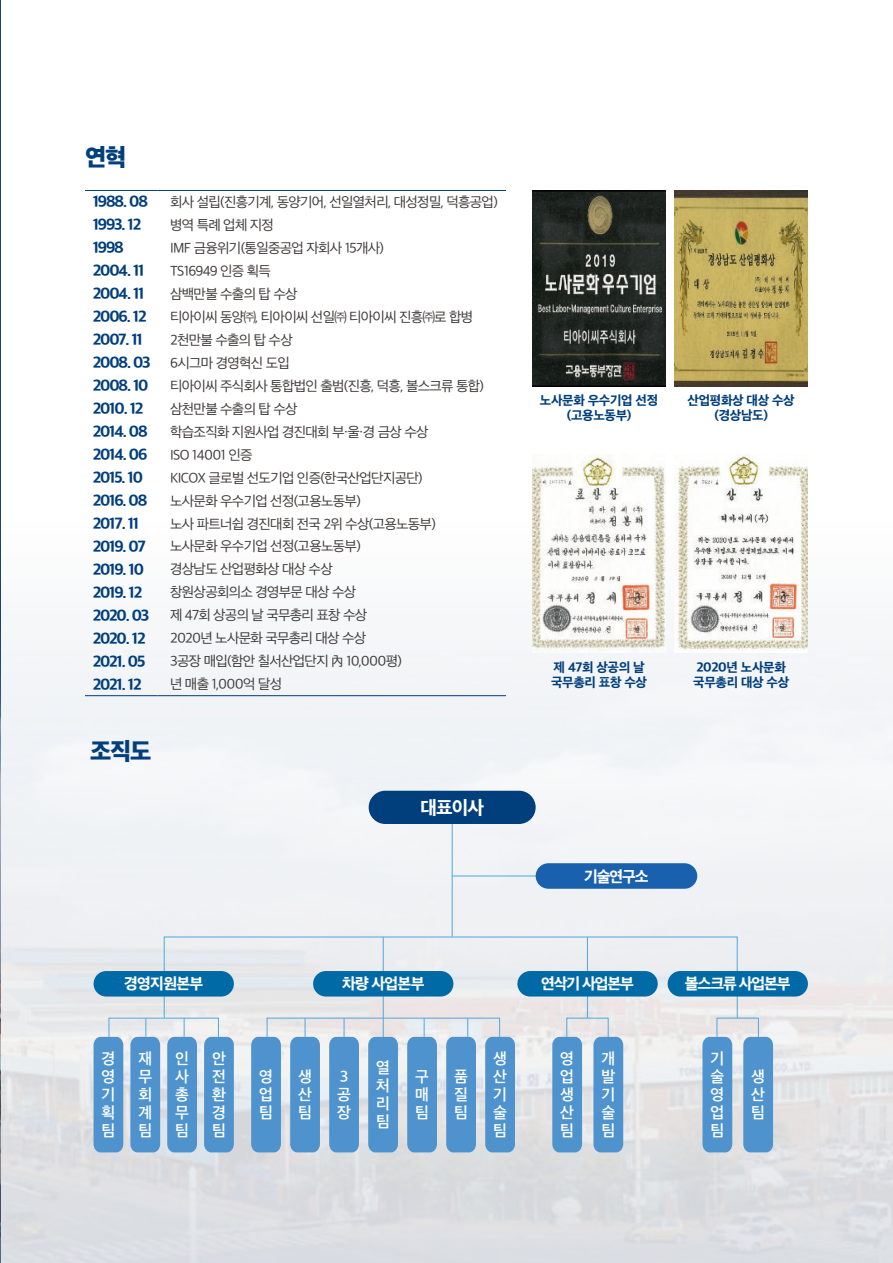
<style>
.page{position:relative;width:893px;height:1263px;background:#fff}
.page>*{position:absolute;margin:0;border:0;box-sizing:border-box;transform-origin:0 0}
.t1{font:22.95px "SD Gothic Neoa i Hv";color:#003e7c}
.t2{font:18px "SD Gothic Neoa h Ex Bd";color:#fff}
.t3{font:15px "SD Gothic Neoa h Ex Bd";letter-spacing:-.08em;color:#003e7c}
.t4{font:15px/18px "SD Gothic Neoa f Sm";color:#fff;text-align:justify}
.t5{font:15px "SD Gothic Neoa h Ex Bd";letter-spacing:-.075em;color:#fff}
.t6{font:13.5px "SD Gothic Neoa d Rg";letter-spacing:-.05em;color:#3f3b3a}
.t7{font:12.45px/15px "SD Gothic Neoa h Ex Bd";letter-spacing:-.025em;color:#003e7c;text-align:center}
</style>
<div class="page">
<img style="left:0;top:0;width:893px;height:1263px">
<img style="left:532px;top:190px;width:134px;height:196px">
<img style="left:532px;top:455px;width:134px;height:198px">
<img style="left:674px;top:455px;width:134px;height:198px">
<img style="left:674px;top:190px;width:134px;height:196px">
<hr style="left:85px;top:695px;width:72px;height:1px;background:#003e7c">
<hr style="left:157px;top:695px;width:349px;height:1px;background:#003e7c">
<hr style="left:85px;top:190px;width:72px;height:1px;background:#003e7c">
<hr style="left:157px;top:190px;width:349px;height:1px;background:#003e7c">
<hr style="left:452px;top:815px;width:1px;height:122px;background:#59abde">
<hr style="left:452px;top:875px;width:103px;height:1px;background:#59abde">
<div style="left:369px;top:791px;width:167px;height:33px;background:#003e7c;border-radius:17px"></div>
<div style="left:536px;top:863px;width:161px;height:26px;background:#1961ae;border-radius:13px"></div>
<hr style="left:383px;top:937px;width:1px;height:103px;background:#59abde">
<div style="left:313px;top:971px;width:140px;height:25px;background:#006aa7;border-radius:13px"></div>
<div style="left:267px;top:1017px;width:233px;height:20px;border:1px solid #59abde"></div>
<div style="left:251px;top:1037px;width:30px;height:115px;background:#4e93cd"></div>
<svg style="left:290px;top:1018px;width:30px;height:134px;background:#65a0d1"></svg>
<svg style="left:329px;top:1018px;width:30px;height:134px;background:#659fd1"></svg>
<svg style="left:407px;top:1018px;width:30px;height:134px;background:#65a0d2"></svg>
<svg style="left:446px;top:1018px;width:30px;height:134px;background:#65a0d2"></svg>
<div style="left:368px;top:1037px;width:30px;height:115px;background:#4e93cd"></div>
<div style="left:485px;top:1037px;width:30px;height:115px;background:#4e93cd"></div>
<div style="left:566px;top:1017px;width:43px;height:20px;border:1px solid #59abde"></div>
<hr style="left:587px;top:937px;width:1px;height:81px;background:#59abde">
<div style="left:517px;top:971px;width:141px;height:25px;background:#006aa7;border-radius:13px"></div>
<div style="left:552px;top:1037px;width:30px;height:115px;background:#4e93cd"></div>
<div style="left:593px;top:1037px;width:30px;height:115px;background:#4e93cd"></div>
<div style="left:668px;top:971px;width:140px;height:25px;background:#006aa7;border-radius:13px"></div>
<div style="left:716px;top:1017px;width:43px;height:20px;border:1px solid #59abde"></div>
<div style="left:702px;top:1037px;width:30px;height:115px;background:#4e93cd"></div>
<div style="left:743px;top:1037px;width:30px;height:115px;background:#4e93cd"></div>
<div style="left:108px;top:1017px;width:111px;height:20px;border:1px solid #59abde"></div>
<div style="left:94px;top:971px;width:140px;height:25px;background:#006aa7;border-radius:13px"></div>
<svg style="left:204px;top:1037px;width:30px;height:115px;background:#5194cd"></svg>
<div style="left:94px;top:1037px;width:29px;height:115px;background:#4e93cd"></div>
<svg style="left:130px;top:1018px;width:30px;height:134px;background:#65a0d1"></svg>
<svg style="left:167px;top:1018px;width:30px;height:134px;background:#66a0d2"></svg>
<h1 class="t1" style="left:85px;top:146px;width:43px">연혁</h1>
<p class="t3" style="left:93px;top:194px;width:57px">1988. 08</p>
<p class="t6" style="left:170px;top:195px;width:329px">회사 설립(진흥기계, 동양기어, 선일열처리, 대성정밀, 덕흥공업)</p>
<p class="t3" style="left:93px;top:217px;width:50px">1993. 12</p>
<p class="t6" style="left:170px;top:218px;width:105px">병역 특례 업체 지정</p>
<p class="t3" style="left:93px;top:240px;width:33px">1998</p>
<p class="t6" style="left:170px;top:241px;width:216px">IMF 금융위기(통일중공업 자회사 15개사)</p>
<p class="t3" style="left:93px;top:263px;width:53px">2004. 11</p>
<p class="t6" style="left:170px;top:264px;width:114px">TS16949 인증 획득　</p>
<p class="t3" style="left:93px;top:286px;width:53px">2004. 11</p>
<p class="t6" style="left:170px;top:287px;width:129px">삼백만불 수출의 탑 수상</p>
<p class="t3" style="left:93px;top:309px;width:55px">2006. 12</p>
<p class="t6" style="left:170px;top:310px;width:305px">티아이씨 동양㈜, 티아이씨 선일㈜ 티아이씨 진흥㈜로 합병</p>
<p class="t3" style="left:93px;top:332px;width:52px">2007. 11</p>
<p class="t6" style="left:170px;top:333px;width:124px">2천만불 수출의 탑 수상</p>
<p class="t3" style="left:93px;top:355px;width:59px">2008. 03</p>
<p class="t6" style="left:170px;top:356px;width:133px">6시그마 경영혁신 도입　</p>
<p class="t3" style="left:93px;top:378px;width:58px">2008. 10</p>
<p class="t6" style="left:170px;top:379px;width:327px">티아이씨 주식회사 통합법인 출범(진흥, 덕흥, 볼스크류 통합)　</p>
<p class="t3" style="left:93px;top:401px;width:52px">2010. 12</p>
<p class="t6" style="left:170px;top:402px;width:140px">삼천만불 수출의 탑 수상　</p>
<p class="t3" style="left:93px;top:424px;width:57px">2014. 08</p>
<p class="t6" style="left:170px;top:425px;width:260px">학습조직화 지원사업 경진대회 부·울·경 금상 수상</p>
<p class="t3" style="left:93px;top:447px;width:56px">2014. 06</p>
<p class="t6" style="left:170px;top:448px;width:96px">ISO 14001 인증　</p>
<p class="t3" style="left:93px;top:470px;width:52px">2015. 10</p>
<p class="t6" style="left:170px;top:471px;width:254px">KICOX 글로벌 선도기업 인증(한국산업단지공단)</p>
<p class="t3" style="left:93px;top:493px;width:56px">2016. 08</p>
<p class="t6" style="left:170px;top:494px;width:204px">노사문화 우수기업 선정(고용노동부)　</p>
<p class="t3" style="left:93px;top:516px;width:48px">2017. 11</p>
<p class="t6" style="left:170px;top:517px;width:267px">노사 파트너쉽 경진대회 전국 2위 수상(고용노동부)</p>
<p class="t3" style="left:93px;top:539px;width:55px">2019. 07</p>
<p class="t6" style="left:170px;top:540px;width:204px">노사문화 우수기업 선정(고용노동부)　</p>
<p class="t3" style="left:93px;top:562px;width:53px">2019. 10</p>
<p class="t6" style="left:170px;top:563px;width:164px">경상남도 산업평화상 대상 수상</p>
<p class="t3" style="left:93px;top:585px;width:51px">2019. 12</p>
<p class="t6" style="left:170px;top:586px;width:188px">창원상공회의소 경영부문 대상 수상</p>
<p class="t3" style="left:93px;top:608px;width:58px">2020. 03</p>
<p class="t6" style="left:170px;top:608px;width:199px">제 47회 상공의 날 국무총리 표창 수상</p>
<p class="t3" style="left:93px;top:631px;width:54px">2020. 12</p>
<p class="t6" style="left:170px;top:631px;width:198px">2020년 노사문화 국무총리 대상 수상</p>
<p class="t3" style="left:93px;top:654px;width:54px">2021. 05</p>
<p class="t6" style="left:170px;top:654px;width:234px">3공장 매입(함안 칠서산업단지 內 10,000평)</p>
<p class="t3" style="left:93px;top:677px;width:50px">2021. 12</p>
<p class="t6" style="left:170px;top:677px;width:114px">년 매출 1,000억 달성</p>
<h1 class="t1" style="left:90px;top:740px;width:63px">조직도</h1>
<h2 class="t2" style="left:420px;top:798px;width:65px">대표이사</h2>
<p class="t7" style="left:540px;top:393px;width:120px">노사문화 우수기업 선정 (고용노동부)</p>
<p class="t7" style="left:688px;top:393px;width:109px">산업평화상 대상 수상 (경상남도)</p>
<p class="t7" style="left:551px;top:660px;width:97px;text-align:left">제 47회 상공의 날 국무총리 표창 수상</p>
<p class="t7" style="left:693px;top:660px;width:97px;text-align:left">2020년 노사문화 국무총리 대상 수상</p>
<p class="t5" style="left:584px;top:868px;width:66px">기술연구소</p>
<p class="t5" style="left:124px;top:976px;width:81px">경영지원본부</p>
<p class="t4" style="left:102px;top:1049px;width:15px">경 영 기 획 팀</p>
<p class="t4" style="left:138px;top:1049px;width:15px">재 무 회 계 팀</p>
<p class="t4" style="left:175px;top:1049px;width:15px">인 사 총 무 팀</p>
<p class="t4" style="left:212px;top:1049px;width:15px">안 전 환 경 팀</p>
<p class="t5" style="left:342px;top:976px;width:84px">차량 사업본부</p>
<p class="t4" style="left:376px;top:1058px;width:15px">열 처 리 팀</p>
<p class="t4" style="left:493px;top:1049px;width:15px">생 산 기 술 팀</p>
<p class="t4" style="left:259px;top:1067px;width:15px">영 업 팀</p>
<p class="t4" style="left:298px;top:1067px;width:15px">생 산 팀</p>
<p class="t4" style="left:337px;top:1067px;width:15px;text-align:left">3 공 장</p>
<p class="t4" style="left:415px;top:1067px;width:15px">구 매 팀</p>
<p class="t4" style="left:454px;top:1067px;width:15px">품 질 팀</p>
<p class="t5" style="left:541px;top:976px;width:94px">연삭기 사업본부</p>
<p class="t4" style="left:560px;top:1049px;width:15px">영 업 생 산 팀</p>
<p class="t4" style="left:601px;top:1049px;width:15px">개 발 기 술 팀</p>
<p class="t5" style="left:685px;top:976px;width:107px">볼스크류 사업본부</p>
<p class="t4" style="left:710px;top:1049px;width:15px">기 술 영 업 팀</p>
<p class="t4" style="left:751px;top:1067px;width:15px">생 산 팀</p>
</div>
